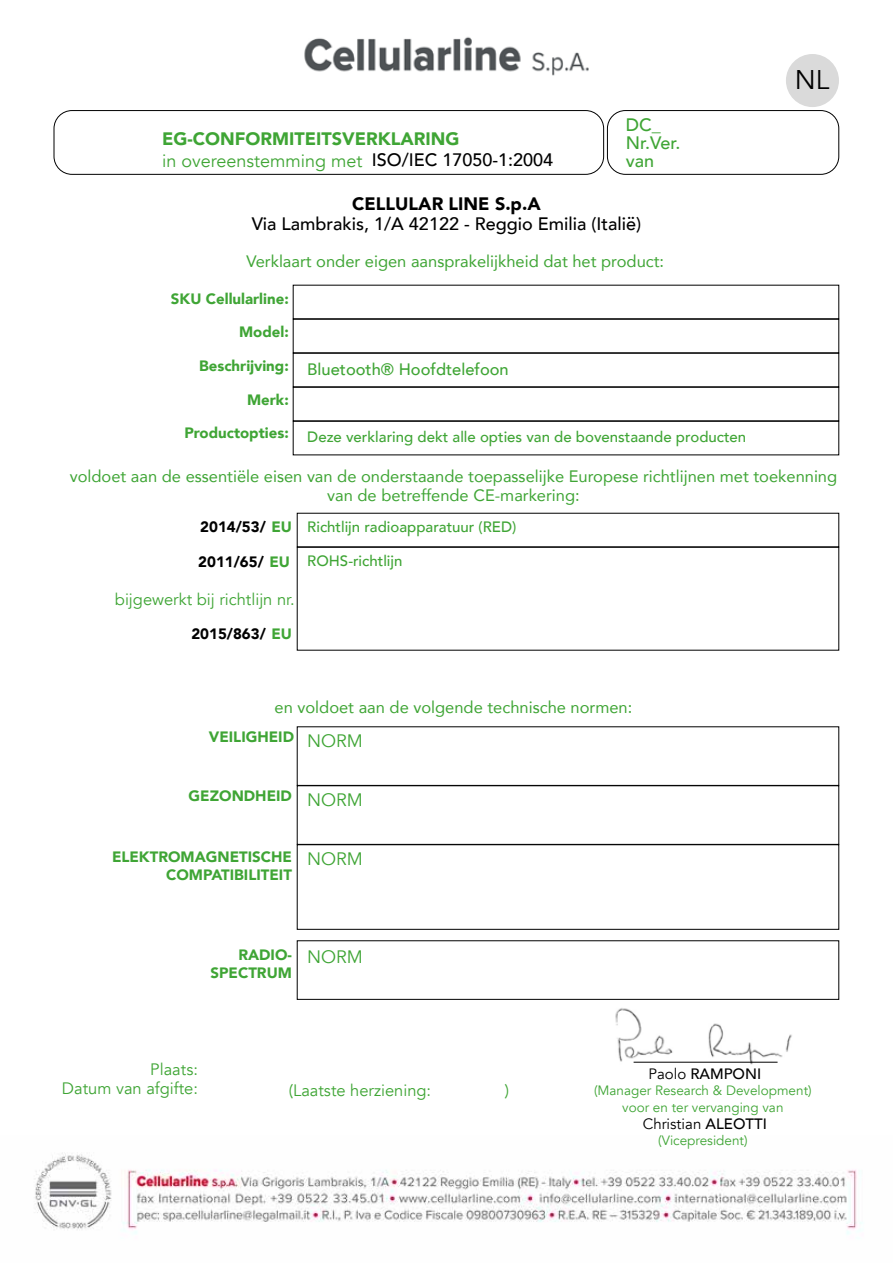
<style>
.page{position:relative;width:893px;height:1263px;background:#fff}
.page>*{position:absolute;margin:0;border:0;box-sizing:border-box;transform-origin:0 0}
.t1{font:27px "Avenir";color:#000}
.t2{font:500 18px "Avenir";color:#000}
.t3{font:18px "Avenir";color:#3fa535}
.t4{font:900 18px "Avenir";color:#3fa535}
.t5{font:900 18px "Avenir";color:#000}
.t6{font:500 18px/18px "Avenir";color:#3fa535}
.t7{font:16.5px/19.5px "Avenir";color:#3fa535;text-align:center}
.t8{font:16.5px/19.5px "Avenir";color:#3fa535;text-align:right}
.t9{font:500 16.5px "Avenir";color:#3fa535}
.t10{font:900 15px/18px "Avenir";color:#3fa535;text-align:right}
.t11{font:500 15px "Avenir";color:#3fa535}
.t12{font:900 15px "Avenir";color:#000}
.t13{font:15px "Avenir";color:#000}
.t14{font:500 15px "Avenir";color:#000}
.t15{font:13.5px/16.5px "Avenir";color:#3fa535;text-align:center}
.s1{color:#3fa535}
.s2{font-weight:400}
.s3{font-weight:500}
</style>
<div class="page">
<img style="left:53px;top:37px;width:787px;height:92px">
<img style="left:35px;top:1152px;width:827px;height:83px">
<div style="left:786px;top:54px;width:53px;height:53px;background:#dadada;border-radius:50%"></div>
<div style="left:54px;top:110px;width:550px;height:65px;border:1px solid #000;border-radius:18px"></div>
<img style="left:609px;top:999px;width:190px;height:66px">
<div style="left:607px;top:110px;width:232px;height:65px;border:1px solid #000;border-radius:18px"></div>
<div style="left:293px;top:285px;width:546px;height:34px;border:1px solid #000"></div>
<div style="left:293px;top:319px;width:546px;height:34px;border:1px solid #000"></div>
<div style="left:297px;top:547px;width:542px;height:103px;border:1px solid #000"></div>
<div style="left:293px;top:353px;width:546px;height:34px;border:1px solid #000"></div>
<div style="left:297px;top:785px;width:542px;height:59px;border:1px solid #000"></div>
<div style="left:297px;top:844px;width:542px;height:85px;border:1px solid #000"></div>
<div style="left:293px;top:387px;width:546px;height:34px;border:1px solid #000"></div>
<div style="left:293px;top:421px;width:546px;height:34px;border:1px solid #000"></div>
<hr style="left:634px;top:1062px;width:143px;height:1px;background:#000">
<p class="t6" style="left:626px;top:114px;width:56px">DC_<br>Nr.Ver. van</p>
<p class="t4" style="left:162px;top:124px;width:299px">EG-CONFORMITEITSVERKLARING</p>
<p class="t3" style="left:162px;top:150px;width:202px">in overeenstemming met</p>
<p class="t2" style="left:372px;top:144px;width:183px">ISO/IEC 17050-1:2004</p>
<p class="t5" style="left:352px;top:189px;width:190px">CELLULAR LINE S.p.A</p>
<p class="t2" style="left:252px;top:208px;width:391px">Via Lambrakis, 1/A 42122 - Reggio Emilia (Italië)</p>
<p class="t7" style="left:247px;top:251px;width:419px">Verklaart onder eigen aansprakelijkheid dat het product:</p>
<h1 class="t1" style="left:795px;top:63px;width:36px">NL</h1>
<p class="t10" style="left:171px;top:289px;width:119px">SKU Cellularline:</p>
<p class="t10" style="left:239px;top:323px;width:51px">Model:</p>
<p class="t10" style="left:199px;top:356px;width:91px">Beschrijving:</p>
<p class="t10" style="left:247px;top:390px;width:43px">Merk:</p>
<p class="t10" style="left:184px;top:424px;width:106px">Productopties:</p>
<p class="t7" style="left:70px;top:466px;width:769px">voldoet aan de essentiële eisen van de onderstaande toepasselijke Europese richtlijnen met toekenning van de betreffende CE-markering:</p>
<p class="t9" style="left:307px;top:355px;width:203px">Bluetooth® Hoofdtelefoon</p>
<p class="t11" style="left:307px;top:423px;width:441px">Deze verklaring dekt alle opties van de bovenstaande producten</p>
<p class="t12" style="left:200px;top:514px;width:93px">2014/53/ <span class="s1">EU</span></p>
<p class="t12" style="left:198px;top:549px;width:93px">2011/65/ <span class="s1">EU</span></p>
<p class="t8" style="left:115px;top:589px;width:181px">bijgewerkt bij richtlijn nr.</p>
<p class="t12" style="left:191px;top:621px;width:102px">2015/863/ <span class="s1">EU</span></p>
<p class="t11" style="left:307px;top:513px;width:211px">Richtlijn radioapparatuur (RED)</p>
<p class="t11" style="left:307px;top:547px;width:97px">ROHS-richtlijn</p>
<p class="t7" style="left:275px;top:697px;width:359px">en voldoet aan de volgende technische normen:</p>
<p class="t10" style="left:209px;top:727px;width:87px">VEILIGHEID</p>
<p class="t3" style="left:307px;top:730px;width:57px">NORM</p>
<p class="t10" style="left:189px;top:786px;width:105px">GEZONDHEID</p>
<p class="t3" style="left:307px;top:789px;width:57px">NORM</p>
<p class="t10" style="left:112px;top:847px;width:181px">ELEKTROMAGNETISCHE<br>COMPATIBILITEIT</p>
<p class="t3" style="left:307px;top:848px;width:57px">NORM</p>
<p class="t10" style="left:211px;top:945px;width:83px">RADIO-<br>SPECTRUM</p>
<p class="t3" style="left:307px;top:946px;width:57px">NORM</p>
<p class="t8" style="left:62px;top:1059px;width:137px">Plaats:<br>Datum van afgifte:</p>
<p class="t8" style="left:289px;top:1081px;width:144px">(Laatste herziening:</p>
<p class="t8" style="left:505px;top:1081px;width:6px">)</p>
<p class="t14" style="left:648px;top:1061px;width:114px"><span class="s2">Paolo</span> RAMPONI</p>
<p class="t13" style="left:643px;top:1115px;width:126px">Christian <span class="s3">ALEOTTI</span></p>
<p class="t15" style="left:594px;top:1083px;width:219px">(Manager Research &amp; Development) voor en ter vervanging van</p>
<p class="t15" style="left:658px;top:1133px;width:91px">(Vicepresident)</p>
</div>
